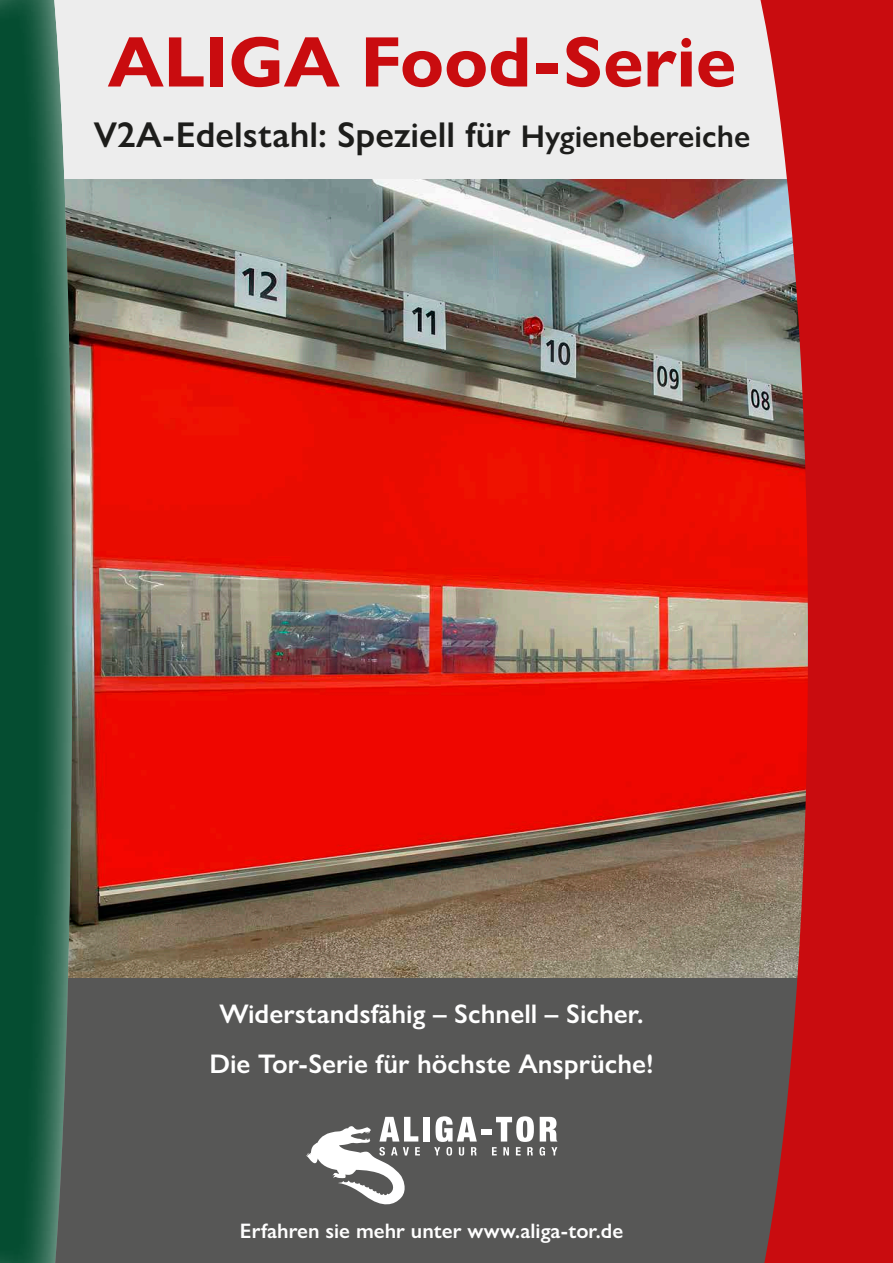
<style>
.page{position:relative;width:893px;height:1263px;background:#fff}
.page>*{position:absolute;margin:0;border:0;box-sizing:border-box;transform-origin:0 0}
.t1{font:700 72px "Gill Sans Nova";color:#c90c0f}
.t2{font:600 36px "Gill Sans Nova";color:#1d1d1b}
.t3{font:600 27px/49.3px "Gill Sans Nova";color:#fff;text-align:center}
.t4{font:600 21px "Gill Sans Nova";color:#fff}
.s1{font-size:31.5px}
</style>
<div class="page">
<img style="left:74px;top:179px;width:682px;height:799px">
<div style="left:38px;top:978px;width:787px;height:285px;background:#575756"></div>
<div style="left:32px;top:0;width:805px;height:179px;background:#ededed"></div>
<div style="left:0;top:0;width:74px;height:1263px;background:#fff;opacity:.75"></div>
<svg style="left:758px;top:0;width:135px;height:1263px;background:#bf2525"></svg>
<svg style="left:540px;top:1147px;width:5px;height:8px"></svg>
<svg style="left:551px;top:1147px;width:6px;height:8px"></svg>
<div style="left:423px;top:1117px;width:7px;height:24px;background:#fff"></div>
<svg style="left:434px;top:1116px;width:43px;height:39px"></svg>
<div style="left:481px;top:1129px;width:11px;height:5px;background:#fff"></div>
<svg style="left:492px;top:1116px;width:42px;height:39px"></svg>
<svg style="left:540px;top:1117px;width:17px;height:24px"></svg>
<svg style="left:306px;top:1117px;width:114px;height:87px"></svg>
<h1 class="t1" style="left:108px;top:17px;width:630px">ALIGA Food-Serie</h1>
<h2 class="t2" style="left:94px;top:112px;width:658px">V2A-Edelstahl: Speziell für <span class="s1">Hygienebereiche</span></h2>
<p class="t3" style="left:209px;top:989px;width:446px">Widerstandsfähig – Schnell – Sicher.<br>Die Tor-Serie für höchste Ansprüche!</p>
<p class="t4" style="left:240px;top:1218px;width:385px">Erfahren sie mehr unter www.aliga-tor.de</p>
</div>
